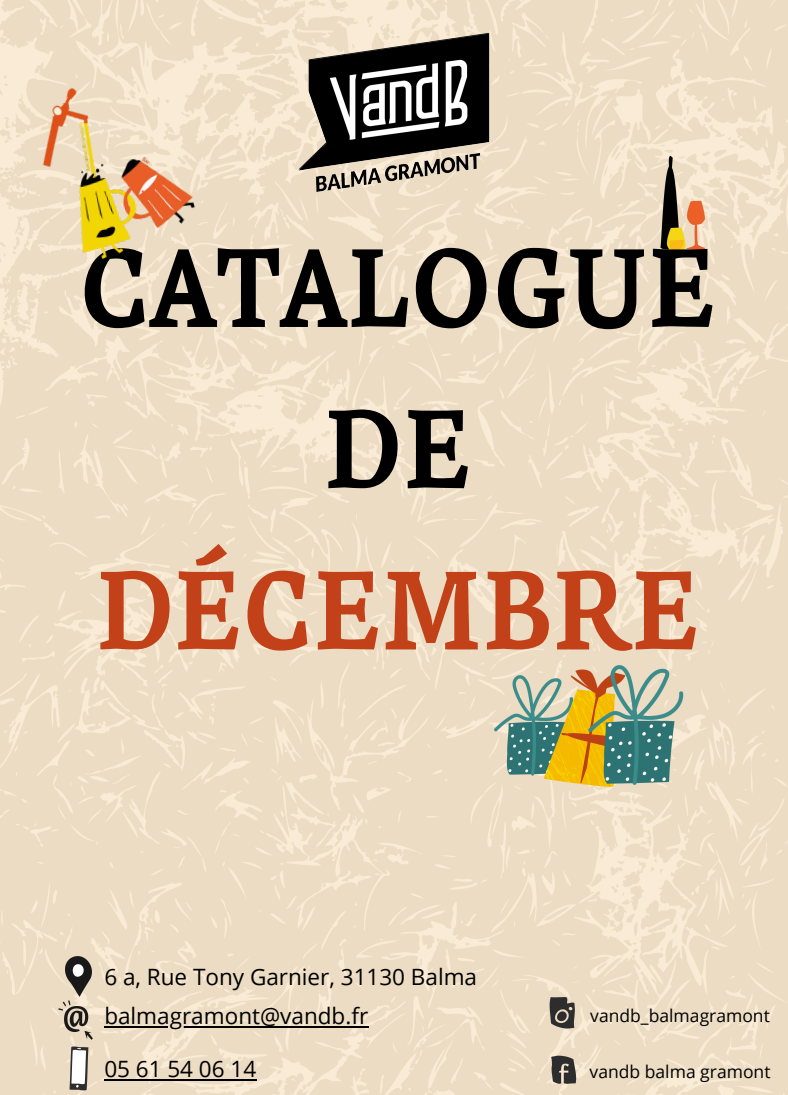
<style>
.page{position:relative;width:788px;height:1095px;background:#fff}
.page>*{position:absolute;margin:0;border:0;box-sizing:border-box;transform-origin:0 0}
.t1{font:700 115.62px/161.2px "Coline 1";color:#000;text-align:center}
.t2{font:22.5px "Open Sans";color:#000}
.t3{font:17.5px "Open Sans";color:#000}
.s1{color:#c24119}
</style>
<div class="page">
<img style="left:0;top:0;width:788px;height:1095px">
<img style="left:545px;top:1051px;width:36px;height:36px">
<img style="left:537px;top:985px;width:53px;height:53px">
<img style="left:44px;top:941px;width:70px;height:71px">
<img style="left:648px;top:151px;width:64px;height:105px">
<img style="left:15px;top:59px;width:198px;height:214px">
<img style="left:270px;top:0;width:248px;height:230px">
<img style="left:53px;top:1049px;width:51px;height:46px">
<img style="left:53px;top:998px;width:51px;height:51px">
<img style="left:473px;top:666px;width:44px;height:123px">
<img style="left:517px;top:656px;width:46px;height:143px">
<img style="left:563px;top:653px;width:154px;height:148px">
<hr style="left:104px;top:1079px;width:152px;height:2px;background:#000">
<hr style="left:104px;top:1026px;width:264px;height:2px;background:#000">
<p class="t1" style="left:79px;top:217px;width:638px">CATALOGUE<br>DE<br><span class="s1">DÉCEMBRE</span></p>
<p class="t2" style="left:104px;top:961px;width:374px">6 a, Rue Tony Garnier, 31130 Balma</p>
<p class="t2" style="left:104px;top:1000px;width:265px">balmagramont@vandb.fr</p>
<h2 class="t2" style="left:104px;top:1053px;width:153px">05 61 54 06 14</h2>
<p class="t3" style="left:590px;top:1003px;width:181px">vandb_balmagramont</p>
<p class="t3" style="left:589px;top:1059px;width:182px">vandb balma gramont</p>
</div>
